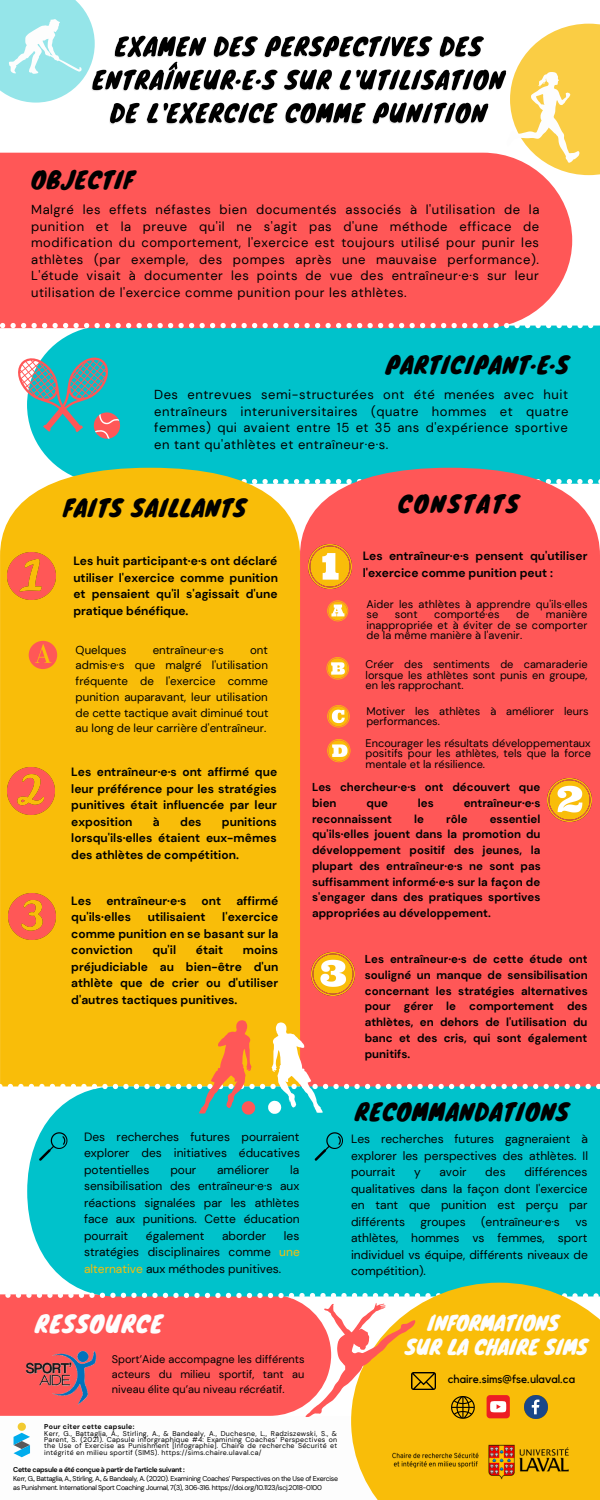
<style>
.page{position:relative;width:600px;height:1500px;background:#fff}
.page>*{position:absolute;margin:0;border:0;box-sizing:border-box;transform-origin:0 0}
.t1{font:23px "Knewave";letter-spacing:.04em;color:#000}
.t2{font:23px "Knewave";letter-spacing:.04em;color:#fdfdfd}
.t3{font:23px "Knewave";letter-spacing:.105em;color:#000}
.t4{font:20px "Knewave";color:#fdfdfd}
.t5{font:13px/16.5px "DM Sans";letter-spacing:.04em;color:#000;text-align:justify}
.t6{font:12px/16.5px "DM Sans";color:#000;text-align:justify}
.t7{font:700 12px/16.5px "DM Sans";color:#000;text-align:justify}
.t8{font:700 11.5px/15.8px "DM Sans";color:#000;text-align:justify}
.t9{font:11.5px/15.8px "DM Sans";color:#000;text-align:justify}
.t10{font:11.5px "Kollektif";color:#000}
.t11{font:11px/10.5px "DM Sans";color:#000;text-align:justify}
.t12{font:7px/6.4px "DM Sans";letter-spacing:-.04em;color:#000}
.t13{font:700 7px "DM Sans";letter-spacing:-.04em;color:#000}
.t14{font:700 7px "DM Sans";letter-spacing:.04em;color:#000}
.s1{color:#f9bd09}
.s2{font-family:"Noto Sans"}
</style>
<div class="page">
<div style="left:27px;top:326px;width:573px;height:142px;background:#00c2cb"></div>
<div style="left:300px;top:468px;width:300px;height:552px;background:#ff5757"></div>
<div style="left:0;top:468px;width:300px;height:552px;background:#f9bd09"></div>
<div style="left:27px;top:1115px;width:573px;height:178px;background:#00c2cb"></div>
<div style="left:0;top:153px;width:572px;height:170px;background:#ff5757"></div>
<svg style="left:0;top:1020px;width:600px;height:95px;background:#c09d69"></svg>
<svg style="left:0;top:323px;width:593px;height:5px"></svg>
<svg style="left:18px;top:350px;width:102px;height:91px;background:#5cb0b6"></svg>
<svg style="left:507px;top:24px;width:93px;height:151px"></svg>
<svg style="left:351px;top:1283px;width:249px;height:217px;background:#c8c240"></svg>
<svg style="left:0;top:0;width:93px;height:103px"></svg>
<img style="left:8px;top:552px;width:47px;height:48px">
<img style="left:8px;top:768px;width:46px;height:46px">
<img style="left:9px;top:893px;width:46px;height:47px">
<img style="left:308px;top:545px;width:44px;height:43px">
<img style="left:548px;top:778px;width:43px;height:44px">
<img style="left:311px;top:953px;width:43px;height:43px">
<svg style="left:326px;top:657px;width:23px;height:23px"></svg>
<svg style="left:327px;top:600px;width:21px;height:21px"></svg>
<svg style="left:327px;top:705px;width:23px;height:23px"></svg>
<svg style="left:327px;top:739px;width:24px;height:23px"></svg>
<svg style="left:39px;top:1132px;width:28px;height:29px"></svg>
<svg style="left:315px;top:1132px;width:28px;height:29px"></svg>
<svg style="left:29px;top:641px;width:28px;height:28px"></svg>
<svg style="left:0;top:1293px;width:600px;height:164px"></svg>
<img style="left:388px;top:1442px;width:185px;height:39px">
<img style="left:13px;top:1344px;width:98px;height:65px">
<img style="left:90px;top:28px;width:417px;height:97px">
<p class="t1" style="left:31px;top:161px;width:104px">OBJECTIF</p>
<p class="t5" style="left:31px;top:201px;width:510px">Malgré les effets néfastes bien documentés associés à l'utilisation de la punition et la preuve qu'il ne s'agit pas d'une méthode efficace de modification du comportement, l'exercice est toujours utilisé pour punir les athlètes (par exemple, des pompes après une mauvaise performance).<br>L'étude visait à documenter les points de vue des entraîneur·e·s sur leur utilisation de l'exercice comme punition pour les athlètes.</p>
<p class="t1" style="left:386px;top:346px;width:185px">PARTICIPANT·E·S</p>
<p class="t5" style="left:154px;top:387px;width:416px">Des entrevues semi-structurées ont été menées avec huit entraîneurs interuniversitaires (quatre hommes et quatre femmes) qui avaient entre 15 et 35 ans d'expérience sportive en tant qu'athlètes et entraîneur·e·s.</p>
<p class="t1" style="left:63px;top:489px;width:184px">FAITS SAILLANTS</p>
<p class="t3" style="left:398px;top:485px;width:122px">CONSTATS</p>
<p class="t7" style="left:73px;top:553px;width:206px">Les huit participant·e·s ont déclaré utiliser l'exercice comme punition et pensaient qu'il s'agissait d'une pratique bénéfique.</p>
<p class="t9" style="left:76px;top:642px;width:52px">Quelques</p>
<p class="t9" style="left:153px;top:642px;width:73px">entraîneur·e·s</p>
<p class="t7" style="left:363px;top:548px;width:226px">Les entraîneur·e·s pensent qu'utiliser l'exercice comme punition peut :</p>
<p class="t11" style="left:366px;top:599px;width:223px">Aider les athlètes à apprendre qu'ils·elles se</p>
<p class="t11" style="left:366px;top:609px;width:223px;text-indent:179px">manière inappropriée et à éviter de se comporter de la même manière à l'avenir.</p>
<p class="t11" style="left:395px;top:609px;width:24px">sont</p>
<p class="t11" style="left:434px;top:609px;width:67px">comporté·es</p>
<p class="t11" style="left:516px;top:609px;width:15px">de</p>
<p class="t9" style="left:76px;top:642px;width:194px;text-indent:175px">ont admis·e·s que malgré l'utilisation fréquente de l'exercice comme punition auparavant, leur utilisation de cette tactique avait diminué tout au long de leur carrière d'entraîneur.</p>
<p class="t11" style="left:366px;top:659px;width:224px">Créer des sentiments de camaraderie lorsque les athlètes sont punis en groupe, en les rapprochant.</p>
<p class="t11" style="left:366px;top:706px;width:224px">Motiver les athlètes à améliorer leurs performances.</p>
<p class="t11" style="left:366px;top:738px;width:227px">Encourager les résultats développementaux positifs pour les athlètes, tels que la force mentale et la résilience.</p>
<p class="t7" style="left:71px;top:764px;width:207px">Les entraîneur·e·s ont affirmé que leur préférence pour les stratégies punitives était influencée par leur exposition</p>
<p class="t8" style="left:312px;top:779px;width:230px">Les chercheur·e·s ont découvert que bien</p>
<p class="t8" style="left:367px;top:795px;width:23px">que</p>
<p class="t8" style="left:418px;top:795px;width:17px">les</p>
<p class="t8" style="left:464px;top:795px;width:78px">entraîneur·e·s</p>
<p class="t8" style="left:312px;top:811px;width:81px">reconnaissent</p>
<p class="t8" style="left:414px;top:811px;width:11px">le</p>
<p class="t8" style="left:446px;top:811px;width:23px">rôle</p>
<p class="t8" style="left:312px;top:811px;width:230px;text-indent:178px">essentiel qu'ils·elles jouent dans la promotion du développement positif des jeunes, la plupart des entraîneur·e·s ne sont pas suffisamment informé·e·s sur la façon de s'engager dans des pratiques sportives appropriées au développement.</p>
<p class="t8" style="left:365px;top:951px;width:224px">Les entraîneur·e·s de cette étude ont souligné un manque de sensibilisation concernant les stratégies alternatives pour gérer le comportement des athlètes, en dehors de l'utilisation du banc et des cris, qui sont également punitifs.</p>
<p class="t7" style="left:153px;top:813px;width:8px">à</p>
<p class="t7" style="left:180px;top:813px;width:23px">des</p>
<p class="t7" style="left:71px;top:813px;width:207px;text-indent:151px">punitions lorsqu'ils·elles étaient eux-mêmes des athlètes de compétition.</p>
<p class="t7" style="left:71px;top:892px;width:22px">Les</p>
<p class="t7" style="left:106px;top:892px;width:82px">entraîneur·e·s</p>
<p class="t7" style="left:202px;top:892px;width:21px">ont</p>
<p class="t7" style="left:236px;top:892px;width:43px">affirmé</p>
<p class="t7" style="left:71px;top:909px;width:61px">qu'ils·elles</p>
<p class="t7" style="left:148px;top:909px;width:59px">utilisaient</p>
<p class="t7" style="left:71px;top:909px;width:209px;text-indent:151px">l'exercice comme punition en se basant sur la conviction</p>
<p class="t7" style="left:153px;top:942px;width:25px">qu'il</p>
<p class="t7" style="left:196px;top:942px;width:29px">était</p>
<p class="t7" style="left:71px;top:942px;width:209px;text-indent:172px">moins préjudiciable au bien-être d'un athlète que de crier ou d'utiliser d'autres tactiques punitives.</p>
<p class="t6" style="left:84px;top:1129px;width:217px">Des recherches futures pourraient explorer des initiatives éducatives potentielles</p>
<p class="t6" style="left:170px;top:1162px;width:27px">pour</p>
<p class="t6" style="left:217px;top:1162px;width:54px">améliorer</p>
<p class="t6" style="left:84px;top:1162px;width:217px;text-indent:206px">la sensibilisation des entraîneur·e·s aux réactions signalées par les athlètes face aux punitions. Cette éducation pourrait</p>
<p class="t6" style="left:146px;top:1228px;width:60px">également</p>
<p class="t6" style="left:222px;top:1228px;width:46px">aborder</p>
<p class="t6" style="left:84px;top:1228px;width:217px;text-indent:200px">les stratégies disciplinaires comme <span class="s1">une alternative</span> aux méthodes punitives.</p>
<p class="t1" style="left:355px;top:1093px;width:215px">RECOMMANDATIONS</p>
<p class="t6" style="left:351px;top:1131px;width:238px">Les recherches futures gagneraient à explorer les perspectives des athlètes. Il pourrait</p>
<p class="t6" style="left:351px;top:1164px;width:238px;text-indent:173px">différences qualitatives dans la façon dont l'exercice en tant que punition est perçu par différents</p>
<p class="t6" style="left:414px;top:1164px;width:8px">y</p>
<p class="t6" style="left:439px;top:1164px;width:29px">avoir</p>
<p class="t6" style="left:485px;top:1164px;width:22px">des</p>
<p class="t6" style="left:420px;top:1214px;width:47px">groupes</p>
<p class="t6" style="left:481px;top:1214px;width:80px">(entraîneur·e·s</p>
<p class="t6" style="left:351px;top:1214px;width:238px;text-indent:224px">vs athlètes, hommes vs femmes, sport individuel vs équipe, différents niveaux de compétition).</p>
<p class="t2" style="left:35px;top:1305px;width:129px">RESSOURCE</p>
<p class="t11" style="left:112px;top:1352px;width:194px;line-height:15px">Sport’Aide accompagne les différents acteurs du milieu sportif, tant au niveau élite qu’au niveau récréatif.</p>
<p class="t14" style="left:44px;top:1422px;width:92px">Pour citer cette capsule:</p>
<p class="t12" style="left:44px;top:1430px;width:294px;text-align:justify">Kerr, G., Battaglia, A., Stirling, A., &amp; Bandealy, A., Duchesne, L., Radziszewski, S., &amp; Parent, S. (2021). Capsule inforgraphique #4: Examining Coaches’ Perspectives on the Use of Exercise as Punishment [Infographie]. Chaire de recherche Sécurité et intégrité en milieu sportif (SIMS). https://sims.chaire.ulaval.ca/</p>
<p class="t13" style="left:13px;top:1466px;width:173px">Cette capsule a été conçue à partir de l’article suivant :</p>
<p class="t12" style="left:13px;top:1474px;width:326px;line-height:8.8px">Kerr, G., Battaglia, A., Stirling, A., &amp; Bandealy, A. (2020). Examining Coaches’ Perspectives on the Use of Exercise as Punishment. International Sport Coaching Journal, 7(3), 306<span class="s2">‑</span>316. https://doi.org/10.1123/iscj.2018-0100</p>
<p class="t4" style="left:428px;top:1307px;width:133px">INFORMATIONS</p>
<p class="t4" style="left:405px;top:1331px;width:184px">SUR LA CHAIRE SIMS</p>
<p class="t10" style="left:448px;top:1374px;width:129px">chaire.sims@fse.ulaval.ca</p>
</div>
